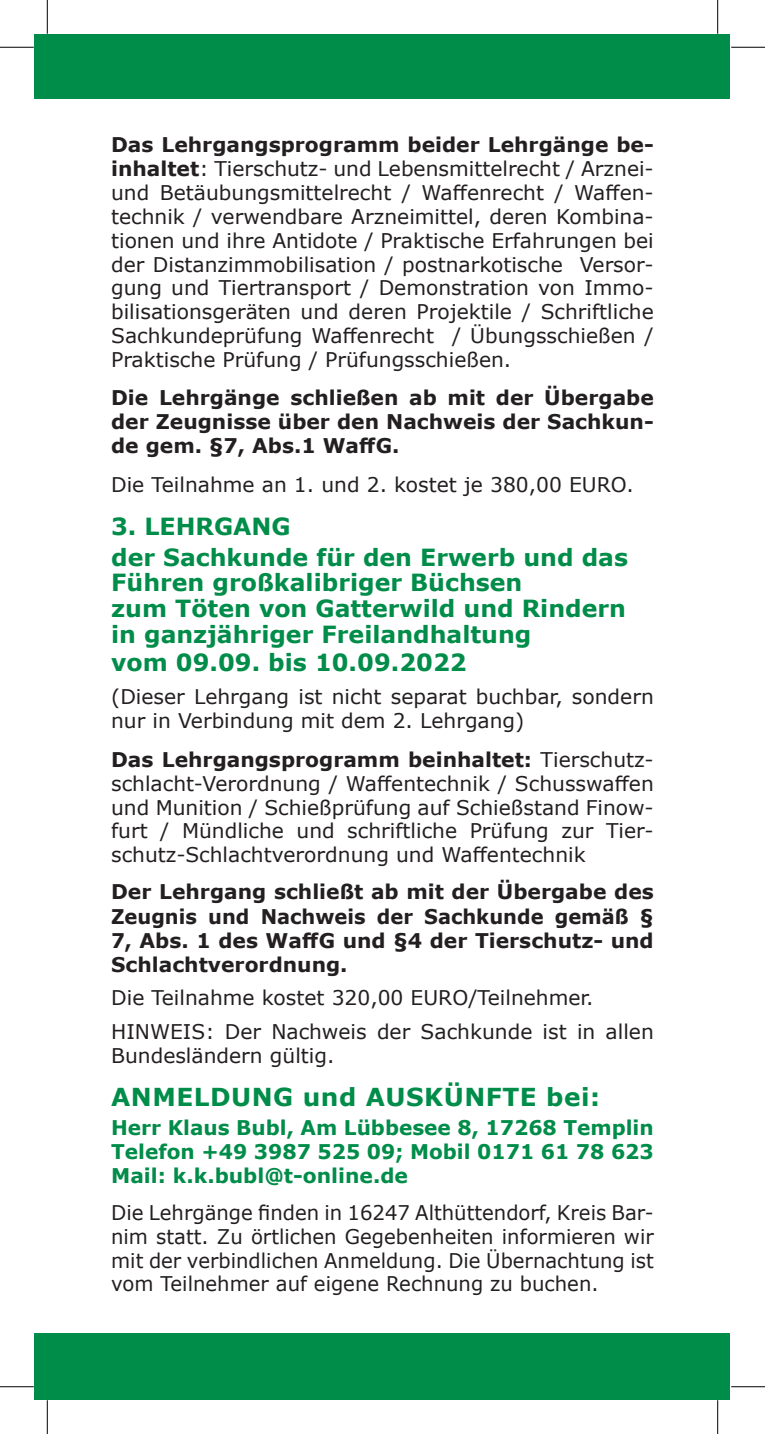
<style>
.page{position:relative;width:765px;height:1434px;background:#fff}
.page>*{position:absolute;margin:0;border:0;box-sizing:border-box;transform-origin:0 0}
.t1{font:700 24.75px "Verdana";letter-spacing:.02em;color:#008c49}
.t2{font:700 23.62px/25.7px "Verdana";color:#008c49}
.t3{font:20.25px/23.8px "Verdana";color:#231f20;text-align:justify}
.t4{font:700 20.25px/24.3px "Verdana";color:#231f20;text-align:justify}
.t5{font:700 20.25px/24.3px "Verdana";color:#008c49;text-align:justify}
.s1{font-weight:700}
</style>
<div class="page">
<div style="left:34px;top:1333px;width:696px;height:66px;background:#008c49"></div>
<div style="left:34px;top:34px;width:696px;height:65px;background:#008c49"></div>
<hr style="left:0;top:47px;width:34px;height:1px;background:#000">
<hr style="left:730px;top:47px;width:34px;height:1px;background:#000">
<hr style="left:0;top:1386px;width:34px;height:1px;background:#000">
<hr style="left:730px;top:1386px;width:34px;height:1px;background:#000">
<hr style="left:47px;top:0;width:1px;height:34px;background:#000">
<hr style="left:47px;top:1400px;width:1px;height:34px;background:#000">
<hr style="left:717px;top:0;width:1px;height:34px;background:#000">
<hr style="left:717px;top:1400px;width:1px;height:34px;background:#000">
<p class="t3" style="left:111px;top:133px;width:544px"><span class="s1">Das Lehrgangsprogramm beider Lehrgänge be&shy;inhaltet</span>: Tierschutz- und Lebensmittelrecht / Arznei&shy;und Betäubungsmittelrecht / Waffenrecht / Waffen&shy;technik / verwendbare Arzneimittel, deren Kombina&shy;tionen und ihre Antidote / Praktische Erfahrungen bei der Distanzimmobilisation / postnarkotische Versor&shy;gung und Tiertransport / Demonstration von Immo&shy;bilisationsgeräten und deren Projektile / Schriftliche Sachkundeprüfung Waffenrecht / Übungsschießen / Praktische Prüfung / Prüfungsschießen.</p>
<p class="t4" style="left:111px;top:387px;width:544px">Die Lehrgänge schließen ab mit der Übergabe der Zeugnisse über den Nachweis der Sachkun&shy;de gem. §7, Abs.1 WaffG.</p>
<p class="t3" style="left:111px;top:474px;width:524px">Die Teilnahme an 1. und 2. kostet je 380,00 EURO.</p>
<p class="t2" style="left:111px;top:514px;width:518px;line-height:30.2px">3. LEHRGANG<br>der Sachkunde für den Erwerb und das</p>
<p class="t2" style="left:111px;top:572px;width:516px">Führen großkalibriger Büchsen<br>zum Töten von Gatterwild und Rindern in ganzjähriger Freilandhaltung</p>
<p class="t2" style="left:111px;top:651px;width:357px">vom 09.09. bis 10.09.2022</p>
<p class="t3" style="left:111px;top:684px;width:544px">(Dieser Lehrgang ist nicht separat buchbar, sondern nur in Verbindung mit dem 2. Lehrgang)</p>
<p class="t3" style="left:111px;top:750px;width:544px"><span class="s1">Das Lehrgangsprogramm beinhaltet:</span> Tierschutz&shy;schlacht-Verordnung / Waffentechnik / Schusswaffen und Munition / Schießprüfung auf Schießstand Finow&shy;furt / Mündliche und schriftliche Prüfung zur Tier&shy;schutz-Schlachtverordnung und Waffentechnik</p>
<p class="t4" style="left:111px;top:881px;width:544px">Der Lehrgang schließt ab mit der Übergabe des Zeugnis und Nachweis der Sachkunde gemäß § 7, Abs. 1 des WaffG und §4 der Tierschutz- und Schlachtverordnung.</p>
<p class="t3" style="left:111px;top:983px;width:544px;line-height:33.3px">Die Teilnahme kostet 320,00 EURO/Teilnehmer.<br>HINWEIS: Der Nachweis der Sachkunde ist in allen</p>
<p class="t3" style="left:111px;top:1043px;width:225px">Bundesländern gültig.</p>
<p class="t1" style="left:111px;top:1087px;width:490px">ANMELDUNG und AUSKÜNFTE bei:</p>
<p class="t5" style="left:111px;top:1117px;width:544px">Herr Klaus Bubl, Am Lübbesee 8, 17268 Templin Telefon +49 3987 525 09; Mobil 0171 61 78 623<br>Mail: k.k.bubl@t-online.de</p>
<p class="t3" style="left:111px;top:1203px;width:544px">Die Lehrgänge finden in 16247 Althüttendorf, Kreis Bar&shy;nim statt. Zu örtlichen Gegebenheiten informieren wir mit der verbindlichen Anmeldung. Die Übernachtung ist vom Teilnehmer auf eigene Rechnung zu buchen.</p>
</div>
